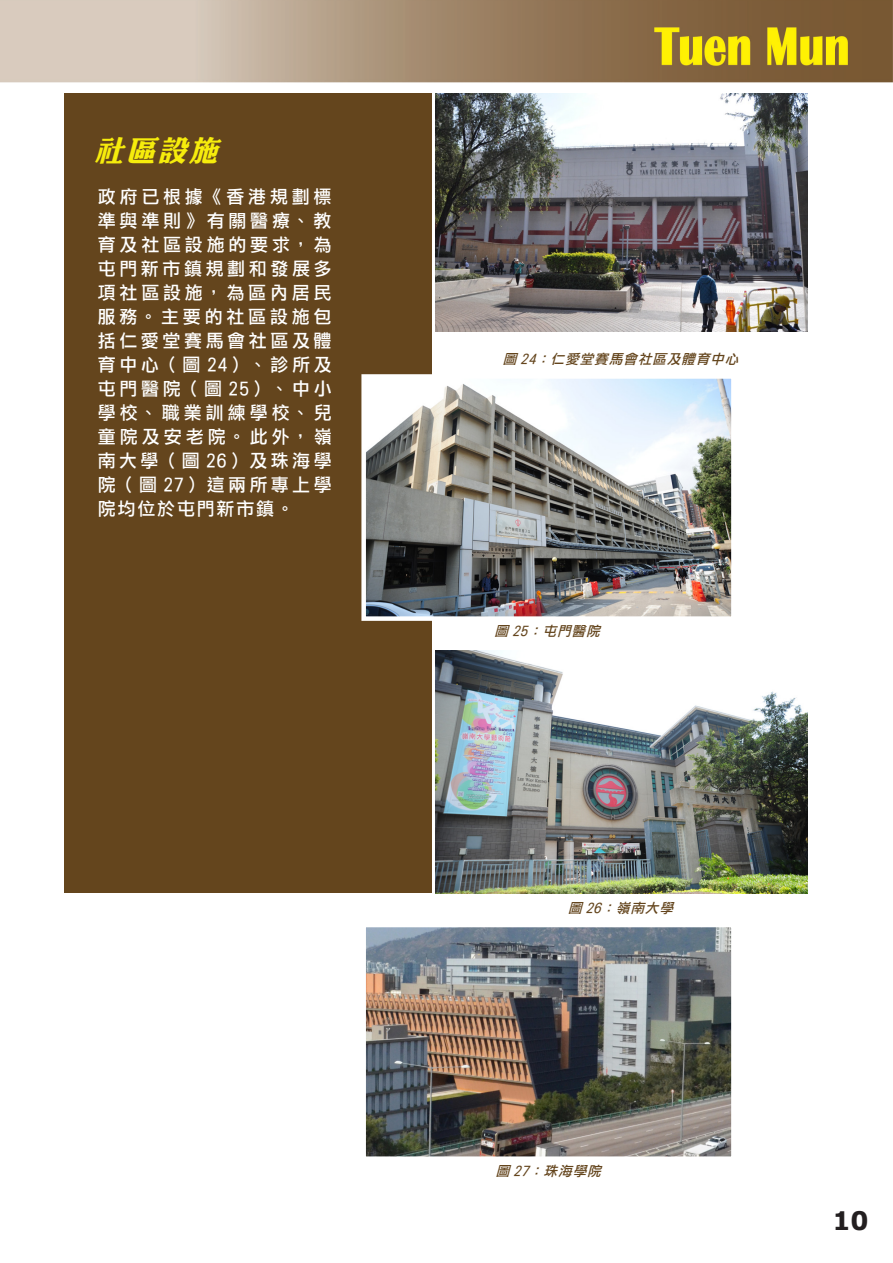
<style>
.page{position:relative;width:893px;height:1263px;background:#fff}
.page>*{position:absolute;margin:0;border:0;box-sizing:border-box;transform-origin:0 0}
.Sub_Title_tc{font:italic 28.5px "DF Li King Hei W8 WIN BF";color:#f6ec0c}
.t1{font:700 25.5px "Verdana";color:#231f20}
.text_tc{font:18px/24px "DF Li Hei Md WIN BF";letter-spacing:.19em;color:#fff;text-align:justify}
.cap_tc{font:italic 13.5px "DF Li Hei Md WIN BF";color:#64451d}
</style>
<div class="page">
<img style="left:0;top:0;width:893px;height:83px">
<div style="left:64px;top:94px;width:368px;height:799px;background:#64451d"></div>
<img style="left:436px;top:94px;width:372px;height:238px">
<img style="left:366px;top:379px;width:365px;height:237px">
<div style="left:361px;top:374px;width:375px;height:247px;border:4px solid #fff"></div>
<img style="left:436px;top:651px;width:372px;height:242px">
<img style="left:366px;top:928px;width:365px;height:228px">
<div style="left:361px;top:923px;width:375px;height:238px;border:4px solid #fff"></div>
<p class="Sub_Title_tc" style="left:95px;top:136px;width:132px">社區設施</p>
<p class="text_tc" style="left:98px;top:185px;width:235px">政府已根據《香港規劃標準與準則》有關醫療、教育及社區設施的要求，為屯門新市鎮規劃和發展多項社區設施，為區內居民服務。主要的社區設施包括仁愛堂賽馬會社區及體育中心（圖 24）、診所及屯門醫院（圖 25）、中小學校、職業訓練學校、兒童院及安老院。此外，嶺南大學（圖 26）及珠海學院（圖 27）這兩所專上學院均位於屯門新市鎮。</p>
<p class="cap_tc" style="left:503px;top:352px;width:241px">圖 24：仁愛堂賽馬會社區及體育中心</p>
<p class="cap_tc" style="left:495px;top:624px;width:110px">圖 25：屯門醫院</p>
<p class="cap_tc" style="left:568px;top:901px;width:110px">圖 26：嶺南大學</p>
<p class="cap_tc" style="left:496px;top:1164px;width:110px">圖 27：珠海學院</p>
<h2 class="t1" style="left:832px;top:1202px;width:38px">10</h2>
</div>
